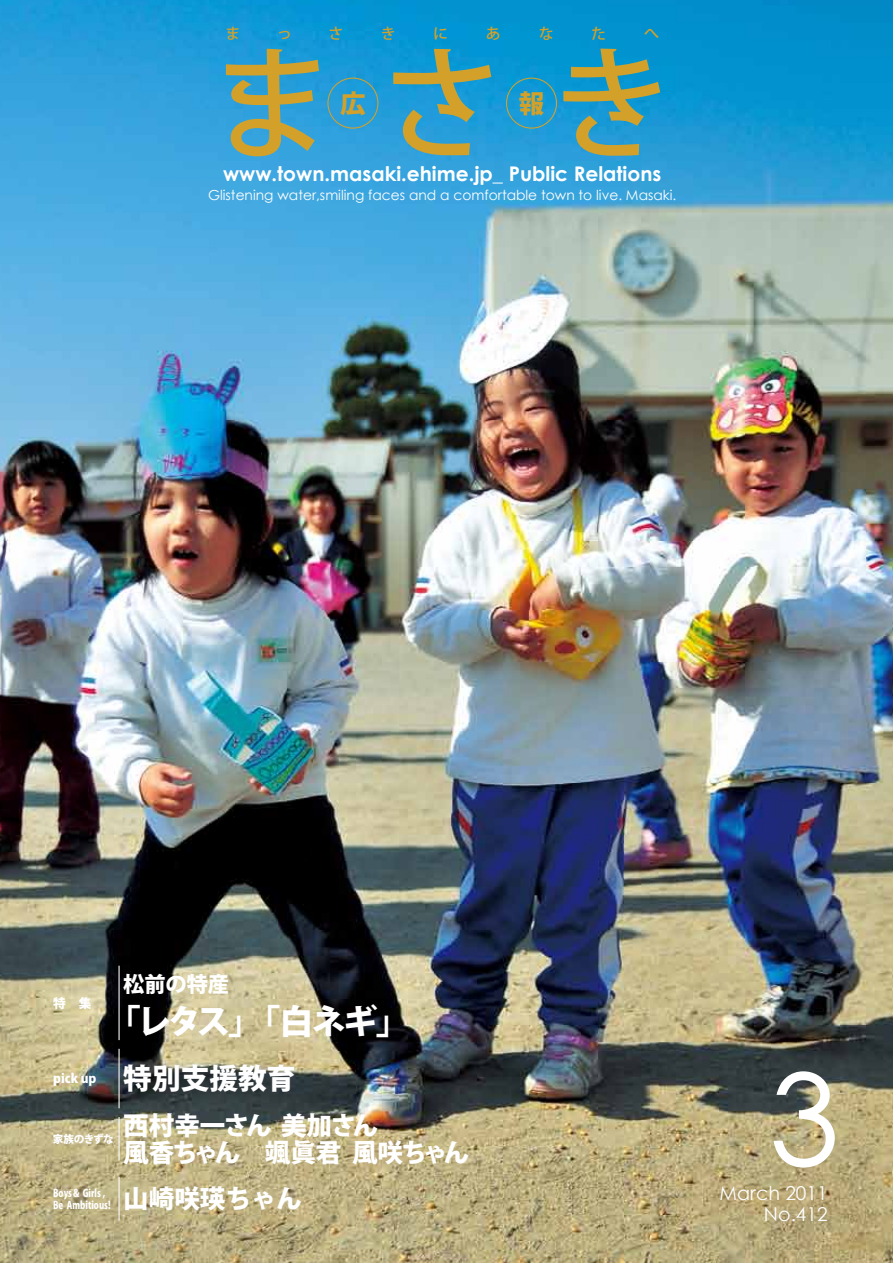
<style>
.page{position:relative;width:893px;height:1263px;background:#fff}
.page>*{position:absolute;margin:0;border:0;box-sizing:border-box;transform-origin:0 0}
.t1{font:127.5px "Century Gothic";color:#fff}
.t2{font:500 121.2px "Koz Go Pro";color:#d3a12a}
.t3{font:800 34.05px "Koz Go Pro";letter-spacing:-.085em;color:#fff}
.t4{font:800 28.65px "Koz Go Pro";color:#fff}
.t5{font:800 25.5px "Koz Go Pro";color:#fff}
.t6{font:800 25.5px "Koz Go Pro";letter-spacing:-.08em;color:#fff}
.t7{font:800 25.5px "Koz Go Pro";color:#d3a12a}
.t8{font:800 21.3px "Koz Go Pro";letter-spacing:-.005em;color:#fff}
.t9{font:700 20.25px "Century Gothic";color:#fff}
.t10{font:19.2px "Century Gothic";color:#fff}
.t11{font:500 14.85px "Koz Go Pro";color:#d3a12a}
.t12{font:13.8px "Century Gothic";color:#fff}
.t13{font:800 12.75px "Koz Go Pro";color:#fff}
.t14{font:800 10.65px/11.7px "Koz Go Pro";color:#fff;scale:.8 1}
.t15{font:800 10.65px "Koz Go Pro";color:#fff}
</style>
<div class="page">
<img style="left:0;top:0;width:893px;height:1263px">
<div style="left:506px;top:78px;width:51px;height:51px;border:1px solid #d3a12a;border-radius:50%"></div>
<div style="left:327px;top:78px;width:51px;height:51px;border:1px solid #d3a12a;border-radius:50%"></div>
<hr style="left:119px;top:966px;width:1px;height:74px;background:#fff">
<hr style="left:119px;top:1049px;width:1px;height:59px;background:#fff">
<hr style="left:119px;top:1117px;width:1px;height:43px;background:#fff">
<hr style="left:119px;top:1177px;width:1px;height:43px;background:#fff">
<p class="t11" style="left:225px;top:24px;width:16px">ま</p>
<p class="t11" style="left:277px;top:24px;width:16px">っ</p>
<p class="t11" style="left:329px;top:24px;width:16px">さ</p>
<p class="t11" style="left:381px;top:24px;width:16px">き</p>
<p class="t11" style="left:433px;top:24px;width:16px">に</p>
<p class="t11" style="left:486px;top:24px;width:16px">あ</p>
<p class="t11" style="left:539px;top:24px;width:16px">な</p>
<p class="t11" style="left:591px;top:24px;width:16px">た</p>
<p class="t11" style="left:644px;top:24px;width:16px">へ</p>
<h2 class="t2" style="left:212px;top:27px;width:462px">まさき</h2>
<h3 class="t9" style="left:223px;top:158px;width:440px">www.town.masaki.ehime j p. _ Public Relations</h3>
<p class="t12" style="left:208px;top:185px;width:470px">Glistening water,smiling faces and a comfortable town to live. Masaki.</p>
<h3 class="t7" style="left:340px;top:87px;width:27px">広</h3>
<h3 class="t7" style="left:519px;top:87px;width:27px">報</h3>
<p class="t13" style="left:53px;top:995px;width:40px">特　集</p>
<h3 class="t8" style="left:123px;top:971px;width:107px">松前の特産</h3>
<h3 class="t3" style="left:107px;top:1000px;width:304px">「レタス」「白ネギ「</h3>
<p class="t13" style="left:53px;top:1070px;width:45px">pick up</p>
<p class="t15" style="left:53px;top:1132px;width:62px">家族のきずな</p>
<p class="t14" style="left:53px;top:1188px;width:73px">Boys＆ Girls ,<br>Be Ambitious!</p>
<h3 class="t4" style="left:123px;top:1060px;width:174px">特別支援教育</h3>
<h3 class="t5" style="left:123px;top:1109px;width:257px">西村幸一さん美加さん</h3>
<h3 class="t6" style="left:123px;top:1136px;width:347px">風香ちゃん　颯眞君風咲ちゃん</h3>
<h3 class="t5" style="left:123px;top:1182px;width:180px">山崎咲瑛ちゃん</h3>
<h1 class="t1" style="left:769px;top:1030px;width:72px">3</h1>
<h3 class="t10" style="left:764px;top:1200px;width:65px">No.412</h3>
<h3 class="t10" style="left:720px;top:1179px;width:110px">March 2011</h3>
</div>
